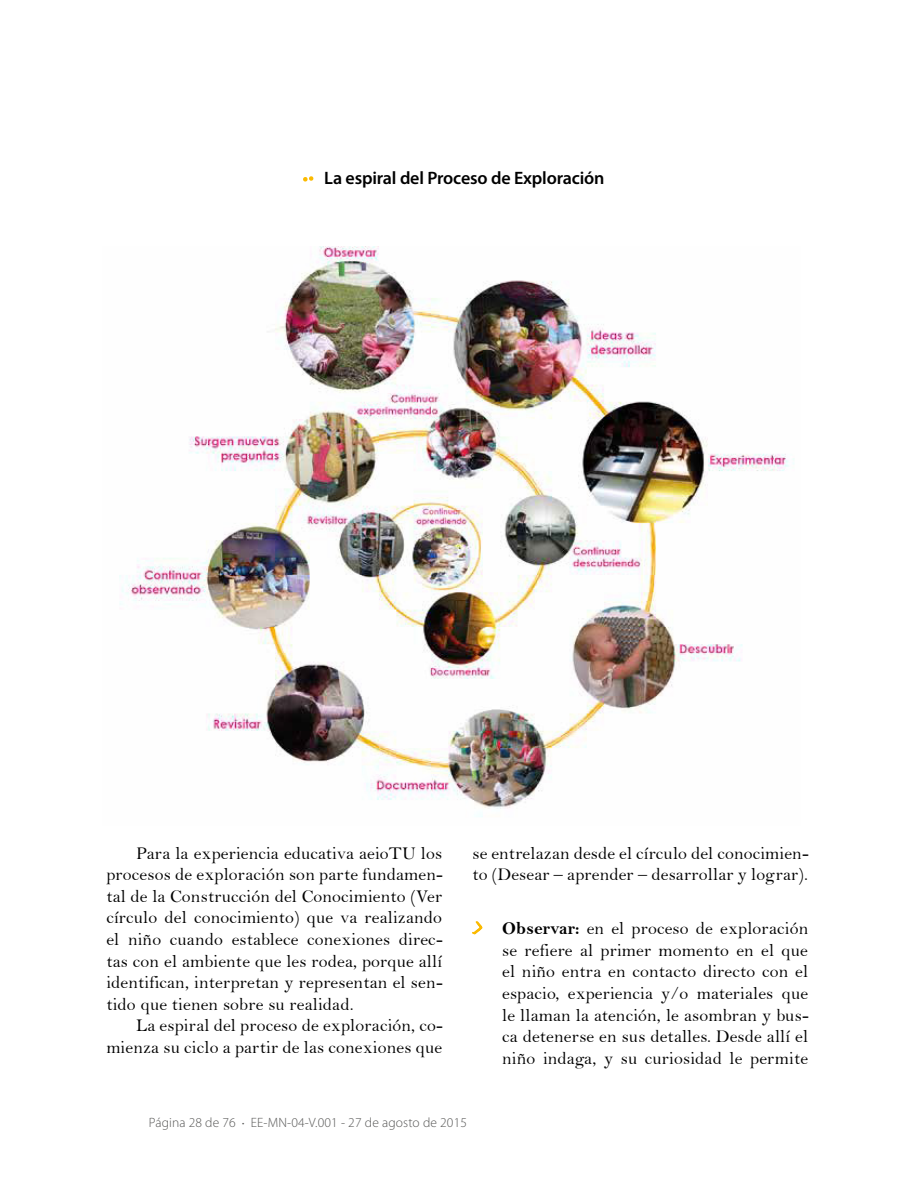
<style>
.page{position:relative;width:915px;height:1191px;background:#fff}
.page>*{position:absolute;margin:0;border:0;box-sizing:border-box;transform-origin:0 0}
.t1{font:18px/21.6px "Bell";letter-spacing:.01em;color:#000;text-align:justify}
.t2{font:600 18px "Myriad Pro";letter-spacing:-.01em;color:#000}
.t3{font:300 13.5px "Myriad Pro";letter-spacing:.01em;color:#575756}
.s1{font-family:"Bell MT Bold"}
.s2{font-size:9px}
</style>
<div class="page">
<svg style="left:303px;top:176px;width:10px;height:5px"></svg>
<img style="left:119px;top:247px;width:675px;height:570px">
<svg style="left:472px;top:921px;width:10px;height:13px"></svg>
<p class="t2" style="left:324px;top:166px;width:281px">La espiral del Proceso de Exploración</p>
<p class="t1" style="left:106px;top:842px;width:337px;text-indent:30px">Para la experiencia educativa aeioTU los procesos de exploración son parte fundamen&shy;tal de la Construcción del Conocimiento (Ver círculo del conocimiento) que va realizando el niño cuando establece conexiones direc&shy;tas con el ambiente que les rodea, porque allí identifican, interpretan y representan el sen&shy;tido que tienen sobre su realidad.</p>
<p class="t1" style="left:106px;top:1014px;width:337px;text-align:right">La espiral del proceso de exploración, co&shy;mienza su ciclo a partir de las conexiones que</p>
<p class="t1" style="left:472px;top:842px;width:337px">se entrelazan desde el círculo del conocimien&shy;to (Desear – aprender – desarrollar y lograr).</p>
<p class="t1" style="left:502px;top:917px;width:308px"><span class="s1">Observar:</span> en el proceso de exploración se refiere al primer momento en el que el niño entra en contacto directo con el espacio, experiencia y/o materiales que le llaman la atención, le asombran y bus&shy;ca detenerse en sus detalles. Desde allí el niño indaga, y su curiosidad le permite</p>
<p class="t3" style="left:149px;top:1114px;width:319px">Página 28 de 76 <span class="s2">•</span> EE-MN-04-V.001 - 27 de agosto de 2015</p>
</div>
